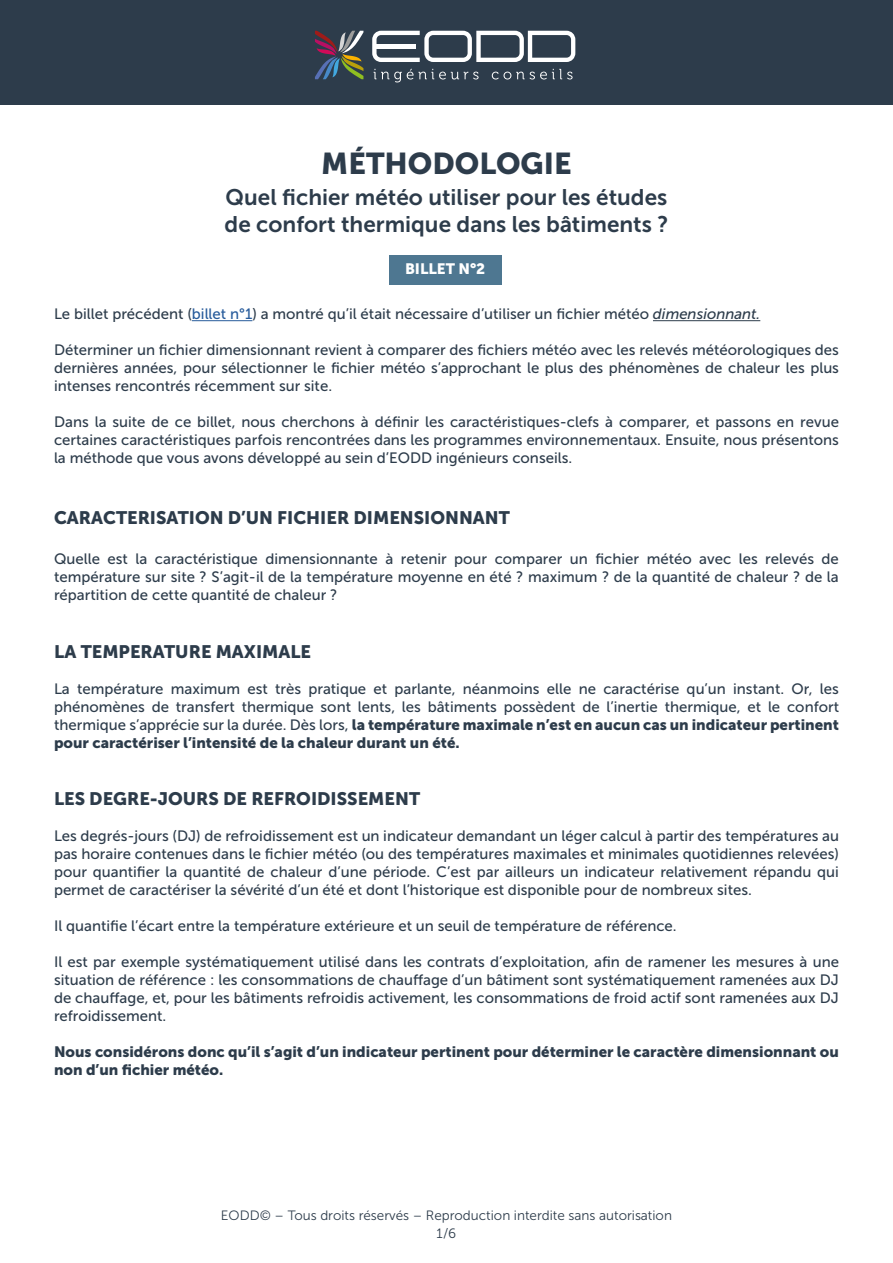
<style>
.page{position:relative;width:893px;height:1263px;background:#fff}
.page>*{position:absolute;margin:0;border:0;box-sizing:border-box;transform-origin:0 0}
.t1{font:30px "Museo Sans 900";color:#2d3c4b}
.t2{font:22.5px/27px "Museo Sans 700";color:#2d3c4b}
.t3{font:18px "Museo Sans 900";color:#2d3c4b}
.t4{font:15px/18px "Museo Sans 500";color:#2d3c4b;text-align:justify}
.t5{font:15px/18px "Museo Sans 900";color:#2d3c4b}
.t6{font:15px "Museo Sans 900";color:#fff}
.t7{font:13.5px/17.9px "Museo Sans 300";color:#2d3c4b;text-align:center}
.s1{color:#275b9b}
.s2{font-style:italic}
.s3{font-family:"Museo Sans 500"}
</style>
<div class="page">
<div style="left:0;top:0;width:893px;height:104px;background:#2d3c4b"></div>
<svg style="left:315px;top:31px;width:48px;height:48px"></svg>
<svg style="left:372px;top:31px;width:203px;height:31px"></svg>
<div style="left:374px;top:44px;width:41px;height:5px;background:#fff"></div>
<svg style="left:374px;top:69px;width:105px;height:13px"></svg>
<svg style="left:492px;top:69px;width:81px;height:10px"></svg>
<hr style="left:192px;top:320px;width:60px;height:1px;background:#275b9b">
<hr style="left:653px;top:320px;width:107px;height:1px;background:#2d3c4b">
<div style="left:389px;top:255px;width:112px;height:30px;background:#4e7791"></div>
<h1 class="t1" style="left:321px;top:147px;width:252px">MÉTHODOLOGIE</h1>
<h2 class="t2" style="left:225px;top:184px;width:445px">Quel fichier météo utiliser pour les études de confort thermique dans les bâtiments ?</h2>
<p class="t6" style="left:405px;top:260px;width:82px">BILLET N°2</p>
<p class="t4" style="left:54px;top:305px;width:708px">Le billet précédent (<span class="s1">billet n°1</span>) a montré qu’il était nécessaire d’utiliser un fichier météo <span class="s2">dimensionnant.</span></p>
<p class="t4" style="left:54px;top:341px;width:786px">Déterminer un fichier dimensionnant revient à comparer des fichiers météo avec les relevés météorologiques des dernières années, pour sélectionner le fichier météo s’approchant le plus des phénomènes de chaleur les plus intenses rencontrés récemment sur site.</p>
<p class="t4" style="left:54px;top:413px;width:786px">Dans la suite de ce billet, nous cherchons à définir les caractéristiques-clefs à comparer, et passons en revue certaines caractéristiques parfois rencontrées dans les programmes environnementaux. Ensuite, nous présentons la méthode que vous avons développé au sein d’EODD ingénieurs conseils.</p>
<p class="t3" style="left:54px;top:508px;width:457px">CARACTERISATION D’UN FICHIER DIMENSIONNANT</p>
<p class="t4" style="left:54px;top:550px;width:786px">Quelle est la caractéristique dimensionnante à retenir pour comparer un fichier météo avec les relevés de température sur site ? S’agit-il de la température moyenne en été ? maximum ? de la quantité de chaleur ? de la répartition de cette quantité de chaleur ?</p>
<p class="t3" style="left:54px;top:641px;width:259px">LA TEMPERATURE MAXIMALE</p>
<p class="t4" style="left:54px;top:679px;width:786px">La température maximum est très pratique et parlante, néanmoins elle ne caractérise qu’un instant. Or, les phénomènes de transfert thermique sont lents, les bâtiments possèdent de l’inertie thermique, et le confort</p>
<p class="t5" style="left:54px;top:715px;width:786px"><span class="s3">thermique s’apprécie sur la durée. Dès lors,</span> la température maximale n’est en aucun cas un indicateur pertinent pour caractériser l’intensité de la chaleur durant un été.</p>
<p class="t3" style="left:54px;top:789px;width:368px">LES DEGRE-JOURS DE REFROIDISSEMENT</p>
<p class="t4" style="left:54px;top:827px;width:786px">Les degrés-jours (DJ) de refroidissement est un indicateur demandant un léger calcul à partir des températures au pas horaire contenues dans le fichier météo (ou des températures maximales et minimales quotidiennes relevées) pour quantifier la quantité de chaleur d’une période. C’est par ailleurs un indicateur relativement répandu qui permet de caractériser la sévérité d’un été et dont l’historique est disponible pour de nombreux sites.</p>
<p class="t4" style="left:54px;top:917px;width:624px">Il quantifie l’écart entre la température extérieure et un seuil de température de référence.</p>
<p class="t4" style="left:54px;top:953px;width:786px">Il est par exemple systématiquement utilisé dans les contrats d’exploitation, afin de ramener les mesures à une situation de référence : les consommations de chauffage d’un bâtiment sont systématiquement ramenées aux DJ de chauffage, et, pour les bâtiments refroidis activement, les consommations de froid actif sont ramenées aux DJ refroidissement.</p>
<p class="t5" style="left:54px;top:1043px;width:786px">Nous considérons donc qu’il s’agit d’un indicateur pertinent pour déterminer le caractère dimensionnant ou non d’un fichier météo.</p>
<p class="t7" style="left:221px;top:1207px;width:453px">EODD© – Tous droits réservés – Reproduction interdite sans autorisation<br>1/6</p>
</div>
